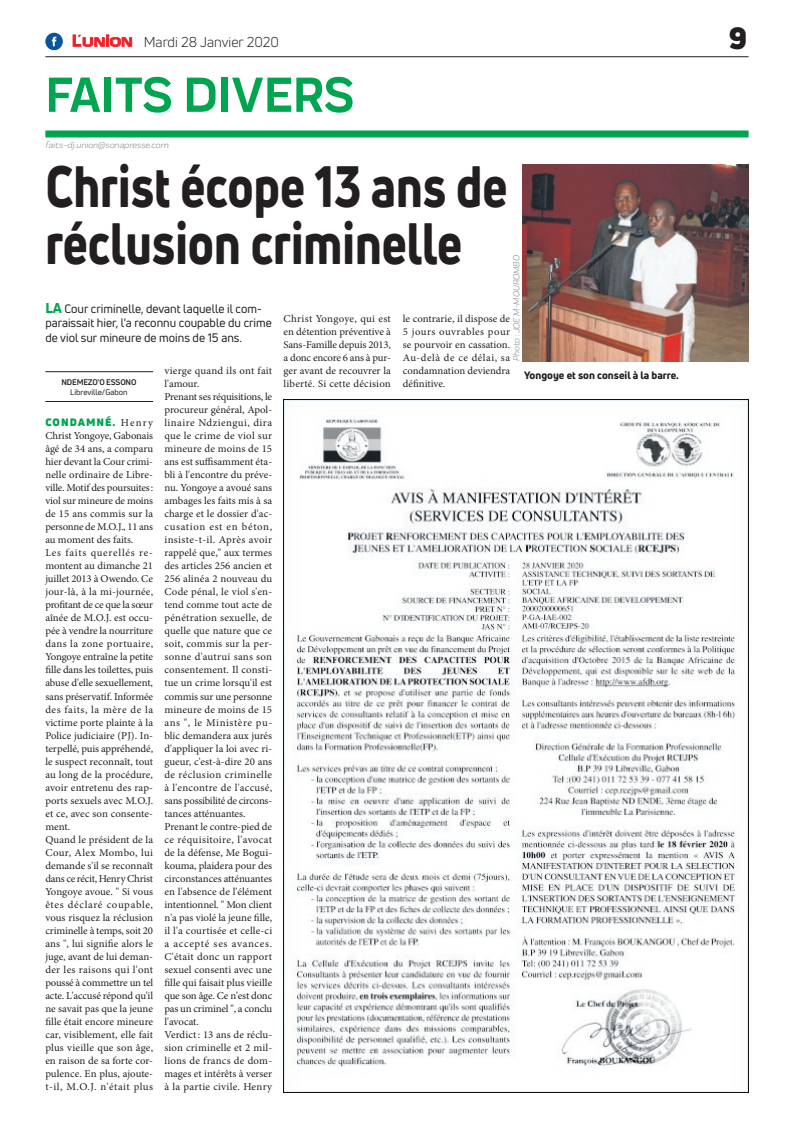
<style>
.page{position:relative;width:794px;height:1129px;background:#fff}
.page>*{position:absolute;margin:0;border:0;box-sizing:border-box;transform-origin:0 0}
.t1{font:800 57px/57px "Uni Neue";color:#231f20;scale:.83 1}
.t2{font:700 51px "Praktika";color:#00a54f}
.t3{font:900 30px "Uni Neue";color:#231f20}
.t4{font:14px "Uni Neue";color:#231f20}
.t5{font:12px/14.4px "Uni Neue";color:#231f20}
.t6{font:10.5px/13px "Minion Pro";color:#231f20}
.t7{font:800 10.5px "Uni Neue";color:#231f20}
.t8{font:900 10.5px "Uni Neue";letter-spacing:.095em;color:#00a54f}
.t9{font:italic 9px "Praktika";color:#818386}
.t10{font:8px "Uni Neue";color:#231f20}
.t11{font:700 8px "Uni Neue";letter-spacing:-.02em;color:#231f20}
.s1{font-family:"Eurostile";font-weight:600;font-size:15px;color:#ee1d23}
.s2{font-family:"Eurostile";font-weight:600;font-size:11.4px;color:#ee1d23}
.s3{font-weight:800;font-size:14px;color:#00a54f}
.s4{font-family:"Minion Pro";font-weight:400;color:#231f20}
</style>
<div class="page">
<hr style="left:45px;top:56px;width:703px;height:1px;background:#231f20">
<div style="left:45px;top:130px;width:703px;height:7px;background:#00a54f"></div>
<svg style="left:72px;top:34px;width:60px;height:13px"></svg>
<div style="left:45px;top:33px;width:18px;height:17px;background:#08549e;border-radius:50%"></div>
<svg style="left:52px;top:37px;width:4px;height:9px"></svg>
<img style="left:283px;top:400px;width:465px;height:691px">
<hr style="left:45px;top:401px;width:108px;height:1px;background:#231f20">
<hr style="left:45px;top:371px;width:108px;height:1px;background:#231f20">
<img style="left:522px;top:164px;width:226px;height:197px">
<h3 class="t4" style="left:72px;top:33px;width:208px"><span class="s1">L</span><span class="s2">UNION</span> Mardi 28 Janvier 2020</h3>
<h2 class="t2" style="left:45px;top:54px;width:310px">FAITS DIVERS</h2>
<p class="t9" style="left:45px;top:139px;width:125px">faits-dj.union@sonapresse.com</p>
<h1 class="t1" style="left:45px;top:157px;width:558px">Christ écope 13 ans de réclusion criminelle</h1>
<p class="t5" style="left:45px;top:301px;width:228px"><span class="s3">LA</span> Cour criminelle, devant laquelle il com&shy;paraissait hier, l'a reconnu coupable du crime de viol sur mineure de moins de 15 ans.</p>
<p class="t11" style="left:61px;top:376px;width:77px">NDEMEZO'O ESSONO</p>
<p class="t10" style="left:70px;top:387px;width:59px">Libreville/Gabon</p>
<p class="t9" style="left:510px;top:361px;width:108px;rotate:-90deg">Photo : JOE M-MOUROMBO</p>
<p class="t6" style="left:283px;top:312px;width:109px;text-align:justify">Christ Yongoye, qui est en détention préventive à Sans-Famille depuis 2013, a donc encore 6 ans à pur&shy;ger avant de recouvrer la liberté. Si cette décision</p>
<p class="t6" style="left:403px;top:312px;width:109px;text-align:justify">le contrarie, il dispose de 5 jours ouvrables pour se pourvoir en cassation.<br>Au-delà de ce délai, sa condamnation deviendra définitive.</p>
<p class="t6" style="left:164px;top:364px;width:109px">vierge quand ils ont fait l'amour.<br>Prenant ses réquisitions, le procureur général, Apol&shy;linaire Ndziengui, dira que le crime de viol sur mineure de moins de 15 ans est suffisamment éta&shy;bli à l'encontre du préve&shy;nu. Yongoye a avoué sans ambages les faits mis à sa charge et le dossier d'ac&shy;cusation est en béton, insiste-t-il. Après avoir rappelé que," aux termes des articles 256 ancien et<br>256 alinéa 2 nouveau du<br>Code pénal, le viol s'en&shy;tend comme tout acte de pénétration sexuelle, de quelle que nature que ce soit, commis sur la per&shy;sonne d'autrui sans son consentement. Il consti&shy;tue un crime lorsqu'il est commis sur une personne mineure de moins de 15 ans ", le Ministère pu&shy;blic demandera aux jurés d'appliquer la loi avec ri&shy;gueur, c'est-à-dire 20 ans de réclusion criminelle à l'encontre de l'accusé, sans possibilité de circons&shy;tances atténuantes.<br>Prenant le contre-pied de ce réquisitoire, l'avocat de la défense, Me Bogui&shy;kouma, plaidera pour des circonstances atténuantes en l'absence de l'élément intentionnel. " Mon client n'a pas violé la jeune fille, il l'a courtisée et celle-ci a accepté ses avances.<br>C'était donc un rapport sexuel consenti avec une fille qui faisait plus vieille que son âge. Ce n'est donc pas un criminel ", a conclu l'avocat.<br>Verdict: 13 ans de réclu&shy;sion criminelle et 2 mil&shy;lions de francs de dom&shy;mages et intérêts à verser à la partie civile. Henry</p>
<p class="t7" style="left:524px;top:368px;width:156px">Yongoye et son conseil à la barre.</p>
<p class="t8" style="left:45px;top:415px;width:109px">CONDAMNÉ. <span class="s4">Henry</span></p>
<p class="t6" style="left:45px;top:429px;width:109px">Christ Yongoye, Gabonais âgé de 34 ans, a comparu hier devant la Cour crimi&shy;nelle ordinaire de Libre&shy;ville. Motif des poursuites: viol sur mineure de moins de 15 ans commis sur la personne de M.O.J., 11 ans au moment des faits.<br>Les faits querellés re&shy;montent au dimanche 21 juillet 2013 à Owendo. Ce jour-là, à la mi-journée, profitant de ce que la sœur aînée de M.O.J. est occu&shy;pée à vendre la nourriture dans la zone portuaire,<br>Yongoye entraîne la petite fille dans les toilettes, puis abuse d'elle sexuellement, sans préservatif. Informée des faits, la mère de la victime porte plainte à la<br>Police judiciaire (PJ). In&shy;terpellé, puis appréhendé, le suspect reconnaît, tout au long de la procédure, avoir entretenu des rap&shy;ports sexuels avec M.O.J. et ce, avec son consente&shy;ment.<br>Quand le président de la<br>Cour, Alex Mombo, lui demande s'il se reconnaît dans ce récit, Henry Christ<br>Yongoye avoue. " Si vous êtes déclaré coupable, vous risquez la réclusion criminelle à temps, soit 20 ans ", lui signifie alors le juge, avant de lui deman&shy;der les raisons qui l'ont poussé à commettre un tel acte. L'accusé répond qu'il ne savait pas que la jeune fille était encore mineure car, visiblement, elle fait plus vieille que son âge, en raison de sa forte cor&shy;pulence. En plus, ajoute&shy;t-il, M.O.J. n'était plus</p>
<h3 class="t3" style="left:729px;top:17px;width:20px">9</h3>
</div>
